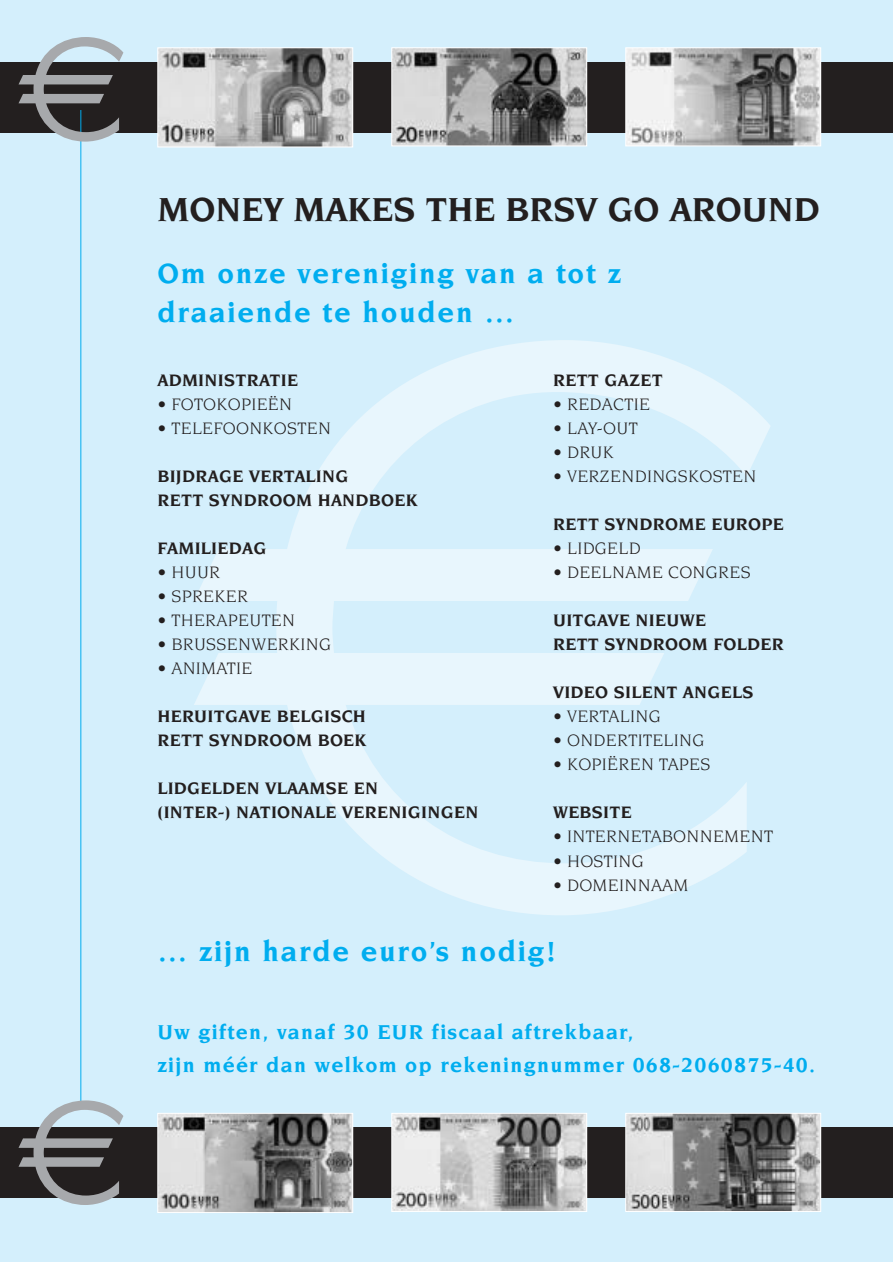
<style>
.page{position:relative;width:893px;height:1262px;background:#fff}
.page>*{position:absolute;margin:0;border:0;box-sizing:border-box;transform-origin:0 0}
.t1{font:825px "Euro Sans";color:#e8f6fd}
.t2{font:150px "Euro Sans";color:#a7a9ac}
.t3{font:700 36px "Novarese";color:#231f1f}
.t4{font:700 30px/39px "Novarese";letter-spacing:.055em;color:#00adef}
.t5{font:700 21.75px/33px "Novarese";letter-spacing:.055em;color:#00adef}
.t6{font:700 18px/24px "Novarese";letter-spacing:.015em;color:#231f1f}
.t7{font:18px "Novarese";letter-spacing:.015em;color:#231f1f}
</style>
<div class="page">
<div style="left:0;top:0;width:892px;height:1262px;background:#d4effc"></div>
<div style="left:0;top:1127px;width:892px;height:71px;background:#231f1f"></div>
<div style="left:0;top:62px;width:892px;height:70px;background:#231f1f"></div>
<hr style="left:80px;top:110px;width:1px;height:996px;background:#00adef">
<img style="left:159px;top:1115px;width:192px;height:95px">
<div style="left:157px;top:1113px;width:196px;height:99px;border:1px solid #fff"></div>
<img style="left:393px;top:1115px;width:192px;height:94px">
<div style="left:391px;top:1113px;width:196px;height:98px;border:1px solid #fff"></div>
<img style="left:627px;top:1115px;width:192px;height:94px">
<div style="left:625px;top:1113px;width:196px;height:98px;border:1px solid #fff"></div>
<img style="left:159px;top:49px;width:192px;height:96px">
<div style="left:157px;top:47px;width:196px;height:100px;border:1px solid #fff"></div>
<img style="left:393px;top:49px;width:192px;height:95px">
<div style="left:391px;top:47px;width:196px;height:99px;border:1px solid #fff"></div>
<img style="left:627px;top:49px;width:192px;height:95px">
<div style="left:625px;top:47px;width:196px;height:99px;border:1px solid #fff"></div>
<h2 class="t2" style="left:17px;top:0;width:114px">€</h2>
<h2 class="t2" style="left:17px;top:1063px;width:114px">€</h2>
<h3 class="t3" style="left:157px;top:194px;width:663px">MONEY MAKES THE BRSV GO AROUND</h3>
<h3 class="t4" style="left:157px;top:255px;width:465px">Om onze vereniging van a tot z draaiende te houden …</h3>
<h1 class="t1" style="left:185px;top:138px;width:620px">€</h1>
<p class="t6" style="left:553px;top:369px;width:111px">RETT GAZET</p>
<p class="t7" style="left:553px;top:397px;width:98px">• REDACTIE</p>
<p class="t7" style="left:553px;top:421px;width:86px">• LAY-OUT</p>
<p class="t7" style="left:553px;top:445px;width:62px">• DRUK</p>
<p class="t7" style="left:553px;top:469px;width:205px">• VERZENDINGSKOSTEN</p>
<p class="t6" style="left:553px;top:513px;width:232px">RETT SYNDROME EUROPE</p>
<p class="t7" style="left:553px;top:541px;width:89px">• LIDGELD</p>
<p class="t7" style="left:553px;top:565px;width:199px">• DEELNAME CONGRES</p>
<p class="t6" style="left:553px;top:609px;width:232px">UITGAVE NIEUWE<br>RETT SYNDROOM FOLDER</p>
<p class="t6" style="left:553px;top:681px;width:202px">VIDEO SILENT ANGELS</p>
<p class="t7" style="left:553px;top:709px;width:109px">• VERTALING</p>
<p class="t7" style="left:553px;top:733px;width:153px">• ONDERTITELING</p>
<p class="t7" style="left:553px;top:757px;width:159px">• KOPIËREN TAPES</p>
<p class="t6" style="left:553px;top:801px;width:80px">WEBSITE</p>
<p class="t7" style="left:553px;top:829px;width:221px">• INTERNETABONNEMENT</p>
<p class="t7" style="left:553px;top:853px;width:92px">• HOSTING</p>
<p class="t7" style="left:553px;top:877px;width:137px">• DOMEINNAAM</p>
<p class="t6" style="left:157px;top:369px;width:142px">ADMINISTRATIE</p>
<p class="t7" style="left:157px;top:397px;width:136px">• FOTOKOPIEËN</p>
<p class="t7" style="left:157px;top:421px;width:175px">• TELEFOONKOSTEN</p>
<p class="t6" style="left:157px;top:465px;width:262px">BIJDRAGE VERTALING<br>RETT SYNDROOM HANDBOEK</p>
<p class="t6" style="left:157px;top:537px;width:110px">FAMILIEDAG</p>
<p class="t7" style="left:157px;top:565px;width:64px">• HUUR</p>
<p class="t7" style="left:157px;top:589px;width:92px">• SPREKER</p>
<p class="t7" style="left:157px;top:613px;width:139px">• THERAPEUTEN</p>
<p class="t7" style="left:157px;top:637px;width:175px">• BRUSSENWERKING</p>
<p class="t7" style="left:157px;top:661px;width:96px">• ANIMATIE</p>
<p class="t6" style="left:157px;top:705px;width:211px">HERUITGAVE BELGISCH<br>RETT SYNDROOM BOEK</p>
<p class="t6" style="left:157px;top:777px;width:322px">LIDGELDEN VLAAMSE EN<br>(INTER-) NATIONALE VERENIGINGEN</p>
<h3 class="t4" style="left:157px;top:933px;width:400px">… zijn harde euro’s nodig!</h3>
<p class="t5" style="left:157px;top:1017px;width:659px">Uw giften, vanaf 30 EUR fiscaal aftrekbaar,<br>zijn méér dan welkom op rekeningnummer 068-2060875-40.</p>
</div>
